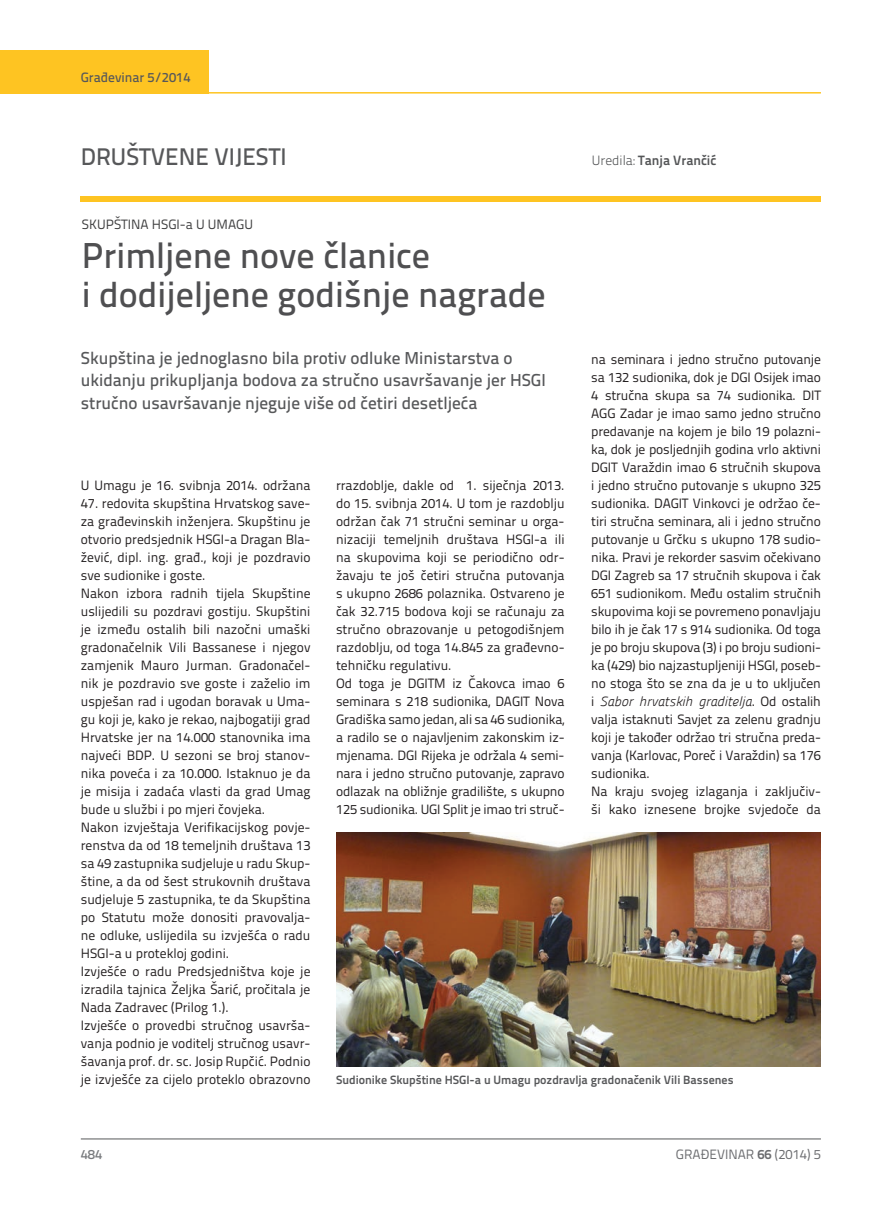
<style>
.page{position:relative;width:872px;height:1212px;background:#fff}
.page>*{position:absolute;margin:0;border:0;box-sizing:border-box;transform-origin:0 0}
.t1{font:500 36px/39px "Titillium Text 22 L";color:#4f4f51}
.t2{font:500 24px "Titillium Text 22 L";color:#57585a}
.t3{font:500 17.25px/22.5px "Titillium Text 22 L";color:#57585a}
.t4{font:13.5px/18px "Titillium Text 22 L";color:#231f20}
.t5{font:italic 13.5px "Panefresco 250 wt";letter-spacing:-.01em;color:#231f20}
.t6{font:13.5px "Titillium Text 22 L";color:#3e3e3f}
.t7{font:700 13.5px "Titillium Text 22 L";color:#545557}
.t8{font:13.5px "Titillium Text 22 L";color:#6c6d70}
.t9{font:500 13.5px "Titillium Text 22 L";color:#57585a}
.t10{font:500 13.5px "Titillium Text 22 L";color:#787a7d}
.t11{font:700 12px "Titillium Text 22 L";color:#57585a}
.s1{font-weight:300}
.s2{font-family:"Titillium Text 22 L";font-style:normal}
.s3{font-weight:700}
</style>
<div class="page">
<hr style="left:81px;top:1139px;width:740px;height:1px;background:#57585a">
<hr style="left:208px;top:92px;width:613px;height:2px;background:#fec422">
<div style="left:0;top:50px;width:208px;height:44px;background:#fec422"></div>
<div style="left:81px;top:196px;width:740px;height:6px;background:#fec422"></div>
<img style="left:336px;top:832px;width:485px;height:234px">
<p class="t9" style="left:81px;top:67px;width:111px">Građevinar 5/2014</p>
<h2 class="t2" style="left:81px;top:138px;width:207px">DRUŠTVENE VIJESTI</h2>
<p class="t6" style="left:82px;top:214px;width:173px">SKUPŠTINA HSGI-a U UMAGU</p>
<h1 class="t1" style="left:82px;top:234px;width:465px">Primljene nove članice<br>i dodijeljene godišnje nagrade</h1>
<p class="t7" style="left:592px;top:150px;width:126px"><span class="s1">Uredila:</span> Tanja Vrančić</p>
<p class="t3" style="left:81px;top:345px;width:466px">Skupština je jednoglasno bila protiv odluke Ministarstva o ukidanju prikupljanja bodova za stručno usavršavanje jer HSGI stručno usavršavanje njeguje više od četiri desetljeća</p>
<p class="t4" style="left:591px;top:349px;width:231px;text-align:justify">na seminara i jedno stručno putovanje sa 132 sudionika, dok je DGI Osijek imao 4 stručna skupa sa 74 sudionika. DIT AGG Zadar je imao samo jedno stručno predavanje na kojem je bilo 19 polazni&shy;ka, dok je posljednjih godina vrlo aktivni DGIT Varaždin imao 6 stručnih skupova i jedno stručno putovanje s ukupno 325 sudionika. DAGIT Vinkovci je održao če&shy;tiri stručna seminara, ali i jedno stručno putovanje u Grčku s ukupno 178 sudio&shy;nika. Pravi je rekorder sasvim očekivano DGI Zagreb sa 17 stručnih skupova i čak 651 sudionikom. Među ostalim stručnih skupovima koji se povremeno ponavljaju bilo ih je čak 17 s 914 sudionika. Od toga je po broju skupova (3) i po broju sudioni&shy;ka (429) bio najzastupljeniji HSGI, poseb&shy;no stoga što se zna da je u to uključen</p>
<p class="t5" style="left:591px;top:691px;width:231px"><span class="s2">i</span> Sabor hrvatskih graditelja<span class="s2">. Od ostalih</span></p>
<p class="t4" style="left:591px;top:709px;width:231px">valja istaknuti Savjet za zelenu gradnju koji je također održao tri stručna preda&shy;vanja (Karlovac, Poreč i Varaždin) sa 176 sudionika.<br>Na kraju svojeg izlaganja i zaključiv&shy;ši kako iznesene brojke svjedoče da</p>
<p class="t4" style="left:336px;top:475px;width:230px">rrazdoblje, dakle od 1. siječnja 2013. do 15. svibnja 2014. U tom je razdoblju održan čak 71 stručni seminar u orga&shy;nizaciji temeljnih društava HSGI-a ili na skupovima koji se periodično odr&shy;žavaju te još četiri stručna putovanja s ukupno 2686 polaznika. Ostvareno je čak 32.715 bodova koji se računaju za stručno obrazovanje u petogodišnjem razdoblju, od toga 14.845 za građevno&shy;tehničku regulativu.<br>Od toga je DGITM iz Čakovca imao 6 seminara s 218 sudionika, DAGIT Nova Gradiška samo jedan, ali sa 46 sudionika, a radilo se o najavljenim zakonskim iz&shy;mjenama. DGI Rijeka je održala 4 semi&shy;nara i jedno stručno putovanje, zapravo odlazak na obližnje gradilište, s ukupno 125 sudionika. UGI Split je imao tri struč-</p>
<p class="t4" style="left:81px;top:475px;width:231px">U Umagu je 16. svibnja 2014. održana</p>
<p class="t4" style="left:81px;top:493px;width:231px">47. redovita skupština Hrvatskog save&shy;za građevinskih inženjera. Skupštinu je otvorio predsjednik HSGI-a Dragan Bla&shy;žević, dipl. ing. građ., koji je pozdravio sve sudionike i goste.<br>Nakon izbora radnih tijela Skupštine uslijedili su pozdravi gostiju. Skupštini je između ostalih bili nazočni umaški gradonačelnik Vili Bassanese i njegov zamjenik Mauro Jurman. Gradonačel&shy;nik je pozdravio sve goste i zaželio im uspješan rad i ugodan boravak u Uma&shy;gu koji je, kako je rekao, najbogatiji grad Hrvatske jer na 14.000 stanovnika ima najveći BDP. U sezoni se broj stanov&shy;nika poveća i za 10.000. Istaknuo je da je misija i zadaća vlasti da grad Umag bude u službi i po mjeri čovjeka.<br>Nakon izvještaja Verifikacijskog povje&shy;renstva da od 18 temeljnih društava 13 sa 49 zastupnika sudjeluje u radu Skup&shy;štine, a da od šest strukovnih društava sudjeluje 5 zastupnika, te da Skupština po Statutu može donositi pravovalja&shy;ne odluke, uslijedila su izvješća o radu HSGI-a u protekloj godini.<br>Izvješće o radu Predsjedništva koje je izradila tajnica Željka Šarić, pročitala je Nada Zadravec (Prilog 1.).<br>Izvješće o provedbi stručnog usavrša&shy;vanja podnio je voditelj stručnog usavr&shy;šavanja prof. dr. sc. Josip Rupčić. Podnio je izvješće za cijelo proteklo obrazovno</p>
<p class="t11" style="left:336px;top:1071px;width:399px">Sudionike Skupštine HSGI-a u Umagu pozdravlja gradonačenik Vili Bassenes</p>
<p class="t10" style="left:81px;top:1144px;width:23px">484</p>
<p class="t8" style="left:676px;top:1144px;width:146px">GRAĐEVINAR <span class="s3">66</span> (2014) 5</p>
</div>
